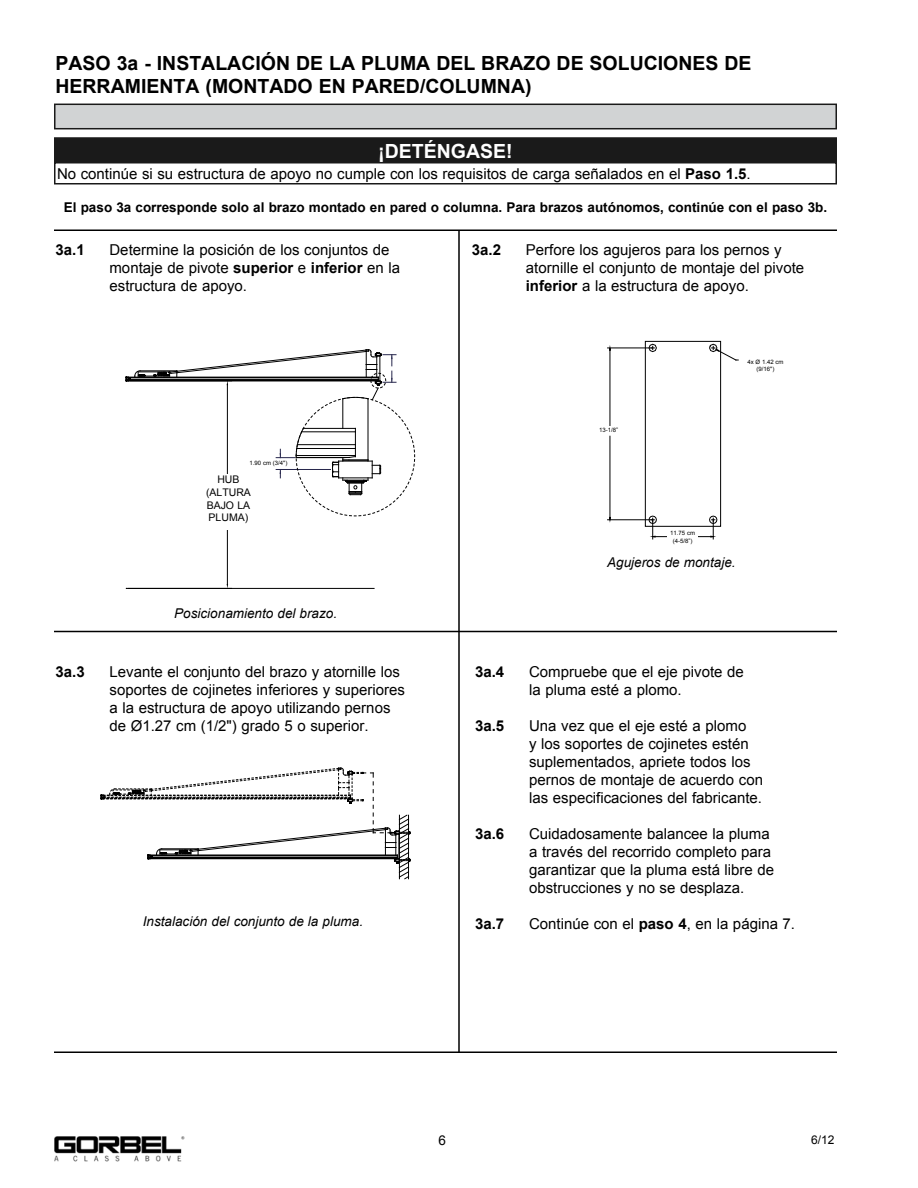
<style>
.page{position:relative;width:918px;height:1188px;background:#fff}
.page>*{position:absolute;margin:0;border:0;box-sizing:border-box;transform-origin:0 0}
.t1{font:700 19.5px/23.4px "Arial";color:#000}
.t2{font:700 19.5px "Arial";color:#fff}
.t3{font:15px/18px "Arial";color:#000}
.t4{font:700 15px "Arial";color:#000}
.t5{font:700 13.5px "Arial";color:#000}
.t6{font:italic 13.5px "Arial";color:#000}
.t7{font:13.5px "Arial";color:#000}
.t8{font:12px "Arial";color:#000}
.t9{font:10.5px/12.6px "Arial";color:#000;text-align:center}
.t10{font:6px/7.2px "Arial";color:#000;text-align:center}
.s1{font-weight:700}
</style>
<div class="page">
<div style="left:55px;top:138px;width:781px;height:25px;background:#1a1a1a"></div>
<div style="left:54px;top:137px;width:783px;height:27px;border:2px solid #1a1a1a"></div>
<div style="left:54px;top:162px;width:783px;height:22px;border:2px solid #1a1a1a"></div>
<svg style="left:607px;top:340px;width:132px;height:200px"></svg>
<svg style="left:101px;top:768px;width:310px;height:112px"></svg>
<img style="left:54px;top:1136px;width:131px;height:26px">
<div style="left:54px;top:104px;width:783px;height:25px;background:#d1d3d4;border:2px solid #1a1a1a"></div>
<hr style="left:138px;top:372px;width:32px;height:1px;background:#000">
<hr style="left:138px;top:376px;width:32px;height:1px;background:#000">
<hr style="left:140px;top:371px;width:37px;height:1px;background:#000">
<hr style="left:128px;top:380px;width:250px;height:1px;background:#000">
<hr style="left:128px;top:377px;width:250px;height:1px;background:#000">
<hr style="left:128px;top:379px;width:250px;height:1px;background:#000">
<hr style="left:126px;top:588px;width:248px;height:1px;background:#000">
<hr style="left:130px;top:381px;width:102px;height:1px;background:#000">
<hr style="left:227px;top:490px;width:1px;height:94px;background:#000">
<svg style="left:126px;top:371px;width:20px;height:11px"></svg>
<svg style="left:154px;top:350px;width:261px;height:167px"></svg>
<div style="left:201px;top:474px;width:55px;height:56px;background:#fff"></div>
<div style="left:589px;top:426px;width:39px;height:8px;background:#fff"></div>
<div style="left:667px;top:530px;width:31px;height:14px;background:#fff"></div>
<hr style="left:458px;top:230px;width:2px;height:823px;background:#000">
<hr style="left:54px;top:631px;width:783px;height:1px;background:#000">
<hr style="left:54px;top:230px;width:783px;height:1px;background:#000">
<hr style="left:54px;top:1052px;width:783px;height:1px;background:#000">
<h1 class="t1" style="left:56px;top:52px;width:698px">PASO 3a - INSTALACIÓN DE LA PLUMA DEL BRAZO DE SOLUCIONES DE<br>HERRAMIENTA (MONTADO EN PARED/COLUMNA)</h1>
<h1 class="t2" style="left:378px;top:138px;width:136px">¡DETÉNGASE!</h1>
<p class="t3" style="left:57px;top:165px;width:695px">No continúe si su estructura de apoyo no cumple con los requisitos de carga señalados en el <span class="s1">Paso 1.5</span>.</p>
<p class="t5" style="left:64px;top:198px;width:765px">El paso 3a corresponde solo al brazo montado en pared o columna. Para brazos autónomos, continúe con el paso 3b.</p>
<p class="t4" style="left:56px;top:240px;width:31px">3a.1</p>
<p class="t3" style="left:110px;top:241px;width:292px">Determine la posición de los conjuntos de montaje de pivote <span class="s1">superior</span> e <span class="s1">inferior</span> en la estructura de apoyo.</p>
<p class="t4" style="left:472px;top:240px;width:31px">3a.2</p>
<p class="t3" style="left:526px;top:241px;width:280px">Perfore los agujeros para los pernos y atornille el conjunto de montaje del pivote <span class="s1">inferior</span> a la estructura de apoyo.</p>
<p class="t10" style="left:250px;top:459px;width:39px">1.90 cm (3/4")</p>
<p class="t9" style="left:206px;top:474px;width:46px">HUB (ALTURA<br>BAJO LA<br>PLUMA)</p>
<p class="t6" style="left:174px;top:605px;width:164px">Posicionamiento del brazo.</p>
<p class="t4" style="left:56px;top:662px;width:31px">3a.3</p>
<p class="t3" style="left:110px;top:663px;width:297px">Levante el conjunto del brazo y atornille los soportes de cojinetes inferiores y superiores a la estructura de apoyo utilizando pernos de Ø1.27 cm (1/2") grado 5 o superior.</p>
<p class="t6" style="left:143px;top:912px;width:222px">Instalación del conjunto de la pluma.</p>
<p class="t10" style="left:599px;top:426px;width:21px">13-1/8”</p>
<p class="t10" style="left:747px;top:358px;width:38px">4x Ø 1.42 cm (9/16")</p>
<p class="t10" style="left:670px;top:530px;width:26px">11.75 cm (4-5/8”)</p>
<p class="t6" style="left:607px;top:554px;width:130px">Agujeros de montaje.</p>
<p class="t4" style="left:475px;top:662px;width:31px">3a.4</p>
<p class="t3" style="left:529px;top:663px;width:216px">Compruebe que el eje pivote de la pluma esté a plomo.</p>
<p class="t4" style="left:475px;top:716px;width:31px">3a.5</p>
<p class="t3" style="left:529px;top:717px;width:235px">Una vez que el eje esté a plomo<br>y los soportes de cojinetes estén suplementados, apriete todos los pernos de montaje de acuerdo con las especificaciones del fabricante.</p>
<p class="t4" style="left:475px;top:824px;width:31px">3a.6</p>
<p class="t3" style="left:529px;top:825px;width:247px">Cuidadosamente balancee la pluma a través del recorrido completo para garantizar que la pluma está libre de obstrucciones y no se desplaza.</p>
<p class="t4" style="left:475px;top:914px;width:31px">3a.7</p>
<p class="t3" style="left:529px;top:915px;width:268px">Continúe con el <span class="s1">paso 4</span>, en la página 7.</p>
<p class="t7" style="left:438px;top:1132px;width:9px">6</p>
<p class="t8" style="left:811px;top:1132px;width:25px">6/12</p>
</div>
